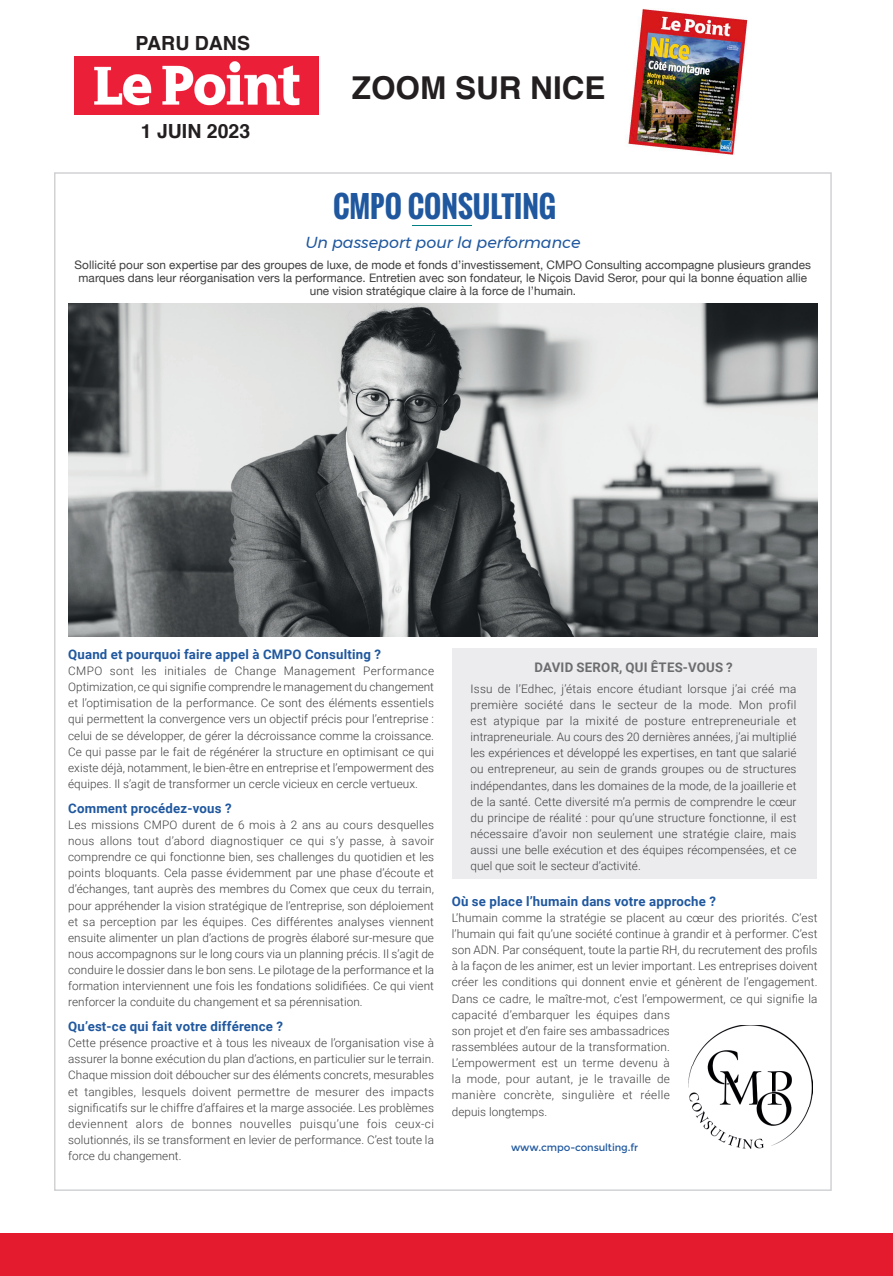
<style>
.page{position:relative;width:893px;height:1276px;background:#fff}
.page>*{position:absolute;margin:0;border:0;box-sizing:border-box;transform-origin:0 0}
.t1{font:700 31.5px "Helvetica";color:#231f20}
.t2{font:700 29.25px "Oswald";color:#20589f}
.t3{font:700 19.5px "Helvetica";color:#231f20}
.t4{font:italic 15.9px "Montserrat";color:#20589f}
.t5{font:700 13.2px "Roboto";letter-spacing:.015em;color:#20589f}
.t6{font:700 13.2px "Roboto";letter-spacing:.02em;color:#6c6d70}
.t7{font:300 11.7px/16.2px "Roboto";letter-spacing:.005em;color:#3e3e3f;text-align:justify}
.t8{font:11.7px/13.2px "Helvetica Neue";letter-spacing:.005em;color:#3e3e3f;text-align:center}
.t9{font:10.2px "Montserrat";letter-spacing:-.01em;color:#20589f}
</style>
<div class="page">
<img style="left:75px;top:57px;width:243px;height:58px">
<div style="left:0;top:1233px;width:893px;height:43px;background:#e41b2e"></div>
<hr style="left:413px;top:225px;width:59px;height:1px;background:#008082">
<img style="left:68px;top:303px;width:750px;height:333px">
<img style="left:688px;top:1025px;width:124px;height:123px">
<div style="left:452px;top:648px;width:365px;height:231px;background:#ececee"></div>
<img style="left:628px;top:9px;width:120px;height:146px">
<p class="t3" style="left:136px;top:27px;width:116px">PARU DANS</p>
<p class="t3" style="left:141px;top:115px;width:111px">1 JUIN 2023</p>
<p class="t1" style="left:352px;top:62px;width:255px">ZOOM SUR NICE</p>
<p class="t2" style="left:333px;top:185px;width:225px">CMPO CONSULTING</p>
<p class="t4" style="left:305px;top:231px;width:277px">Un passeport pour la performance</p>
<p class="t8" style="left:75px;top:259px;width:738px">Sollicité pour son expertise par des groupes de luxe, de mode et fonds d’investissement, CMPO Consulting accompagne plusieurs grandes marques dans leur réorganisation vers la performance. Entretien avec son fondateur, le Niçois David Seror, pour qui la bonne équation allie une vision stratégique claire à la force de l’humain.</p>
<p class="t5" style="left:68px;top:645px;width:314px">Quand et pourquoi faire appel à CMPO Consulting ?</p>
<p class="t7" style="left:68px;top:662px;width:367px">CMPO sont les initiales de Change Management Performance Optimization, ce qui signifie comprendre le management du changement et l’optimisation de la performance. Ce sont des éléments essentiels qui permettent la convergence vers un objectif précis pour l’entreprise : celui de se développer, de gérer la décroissance comme la croissance.<br>Ce qui passe par le fait de régénérer la structure en optimisant ce qui existe déjà, notamment, le bien-être en entreprise et l’empowerment des équipes. Il s’agit de transformer un cercle vicieux en cercle vertueux.</p>
<p class="t5" style="left:68px;top:798px;width:165px">Comment procédez-vous ?</p>
<p class="t7" style="left:68px;top:816px;width:367px">Les missions CMPO durent de 6 mois à 2 ans au cours desquelles nous allons tout d’abord diagnostiquer ce qui s’y passe, à savoir comprendre ce qui fonctionne bien, ses challenges du quotidien et les points bloquants. Cela passe évidemment par une phase d’écoute et d’échanges, tant auprès des membres du Comex que ceux du terrain, pour appréhender la vision stratégique de l’entreprise, son déploiement et sa perception par les équipes. Ces différentes analyses viennent ensuite alimenter un plan d’actions de progrès élaboré sur-mesure que nous accompagnons sur le long cours via un planning précis. Il s’agit de conduire le dossier dans le bon sens. Le pilotage de la performance et la formation interviennent une fois les fondations solidifiées. Ce qui vient renforcer la conduite du changement et sa pérennisation.</p>
<p class="t5" style="left:68px;top:1017px;width:216px">Qu’est-ce qui fait votre différence ?</p>
<p class="t7" style="left:68px;top:1034px;width:368px">Cette présence proactive et à tous les niveaux de l’organisation vise à assurer la bonne exécution du plan d’actions, en particulier sur le terrain.<br>Chaque mission doit déboucher sur des éléments concrets, mesurables et tangibles, lesquels doivent permettre de mesurer des impacts significatifs sur le chiffre d’affaires et la marge associée. Les problèmes deviennent alors de bonnes nouvelles puisqu’une fois ceux-ci solutionnés, ils se transforment en levier de performance. C’est toute la force du changement.</p>
<p class="t6" style="left:534px;top:658px;width:200px">DAVID SEROR, QUI ÊTES-VOUS ?</p>
<p class="t7" style="left:470px;top:680px;width:328px">Issu de l’Edhec, j’étais encore étudiant lorsque j’ai créé ma première société dans le secteur de la mode. Mon profil est atypique par la mixité de posture entrepreneuriale et intrapreneuriale. Au cours des 20 dernières années, j’ai multiplié les expériences et développé les expertises, en tant que salarié ou entrepreneur, au sein de grands groupes ou de structures indépendantes, dans les domaines de la mode, de la joaillerie et de la santé. Cette diversité m’a permis de comprendre le cœur du principe de réalité : pour qu’une structure fonctionne, il est nécessaire d’avoir non seulement une stratégie claire, mais aussi une belle exécution et des équipes récompensées, et ce quel que soit le secteur d’activité.</p>
<p class="t5" style="left:452px;top:891px;width:266px">Où se place l’humain dans votre approche ?</p>
<p class="t7" style="left:452px;top:909px;width:367px;text-align:left">L’humain comme la stratégie se placent au cœur des priorités. C’est l’humain qui fait qu’une société continue à grandir et à performer. C’est son ADN. Par conséquent, toute la partie RH, du recrutement des profils à la façon de les animer, est un levier important. Les entreprises doivent créer les conditions qui donnent envie et génèrent de l’engagement.<br>Dans ce cadre, le maître-mot, c’est l’empowerment, ce qui signifie la capacité d’embarquer les équipes dans<br>son projet et d’en faire ses ambassadrices<br>rassemblées autour de la transformation.<br>L’empowerment est un terme devenu à<br>la mode, pour autant, je le travaille de<br>manière concrète, singulière et réelle<br>depuis longtemps.</p>
<p class="t9" style="left:511px;top:1141px;width:129px">www.cmpo-consulting.fr</p>
</div>
